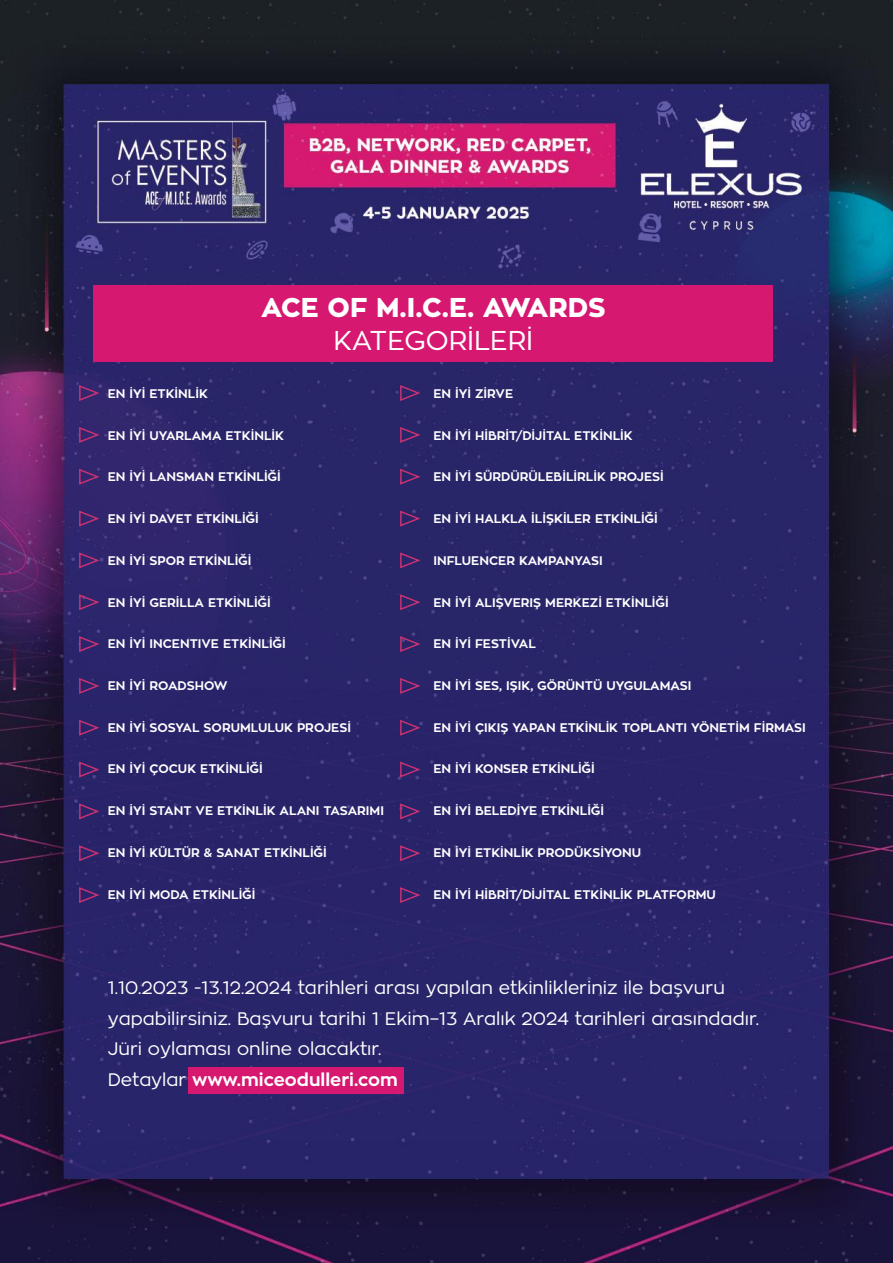
<style>
.page{position:relative;width:893px;height:1263px;background:#fff}
.page>*{position:absolute;margin:0;border:0;box-sizing:border-box;transform-origin:0 0}
.t1{font:800 27px "Zona Pro";letter-spacing:-.005em;color:#fff}
.t2{font:27px "Zona Pro";color:#fff}
.t3{font:18px/30.6px "Zona Pro";color:#fff}
.t4{font:700 12.45px "Zona Pro";color:#fff}
.s1{font-weight:700}
</style>
<div class="page">
<img style="left:0;top:0;width:893px;height:1263px">
<div style="left:94px;top:285px;width:679px;height:76px;background:#d61871"></div>
<div style="left:188px;top:1067px;width:216px;height:26px;background:#d61871"></div>
<svg style="left:78px;top:384px;width:21px;height:18px"></svg>
<svg style="left:399px;top:384px;width:21px;height:18px"></svg>
<svg style="left:78px;top:551px;width:21px;height:18px"></svg>
<svg style="left:399px;top:551px;width:21px;height:18px"></svg>
<svg style="left:78px;top:719px;width:21px;height:18px"></svg>
<svg style="left:399px;top:719px;width:21px;height:18px"></svg>
<svg style="left:78px;top:426px;width:21px;height:18px"></svg>
<svg style="left:399px;top:426px;width:21px;height:18px"></svg>
<svg style="left:78px;top:593px;width:21px;height:18px"></svg>
<svg style="left:399px;top:593px;width:21px;height:18px"></svg>
<svg style="left:78px;top:760px;width:21px;height:19px"></svg>
<svg style="left:399px;top:760px;width:21px;height:19px"></svg>
<svg style="left:78px;top:468px;width:21px;height:18px"></svg>
<svg style="left:399px;top:468px;width:21px;height:18px"></svg>
<svg style="left:78px;top:635px;width:21px;height:18px"></svg>
<svg style="left:399px;top:635px;width:21px;height:18px"></svg>
<svg style="left:78px;top:802px;width:21px;height:18px"></svg>
<svg style="left:399px;top:802px;width:21px;height:18px"></svg>
<svg style="left:78px;top:509px;width:21px;height:19px"></svg>
<svg style="left:399px;top:509px;width:21px;height:19px"></svg>
<svg style="left:78px;top:677px;width:21px;height:18px"></svg>
<svg style="left:399px;top:677px;width:21px;height:18px"></svg>
<svg style="left:78px;top:844px;width:21px;height:18px"></svg>
<svg style="left:399px;top:844px;width:21px;height:18px"></svg>
<svg style="left:78px;top:886px;width:21px;height:18px"></svg>
<svg style="left:399px;top:886px;width:21px;height:18px"></svg>
<h1 class="t1" style="left:261px;top:290px;width:346px">ACE OF M.I.C.E. AWARDS</h1>
<h1 class="t2" style="left:333px;top:323px;width:201px">KATEGORİLERİ</h1>
<p class="t4" style="left:108px;top:385px;width:102px">EN İYİ ETKİNLİK</p>
<p class="t4" style="left:108px;top:427px;width:178px">EN İYİ UYARLAMA ETKİNLİK</p>
<p class="t4" style="left:108px;top:469px;width:175px">EN İYİ LANSMAN ETKİNLİĞİ</p>
<p class="t4" style="left:108px;top:511px;width:153px">EN İYİ DAVET ETKİNLİĞİ</p>
<p class="t4" style="left:108px;top:552px;width:145px">EN İYİ SPOR ETKİNLİĞİ</p>
<p class="t4" style="left:108px;top:594px;width:165px">EN İYİ GERİLLA ETKİNLİĞİ</p>
<p class="t4" style="left:108px;top:636px;width:180px">EN İYİ INCENTIVE ETKİNLİĞİ</p>
<p class="t4" style="left:108px;top:677px;width:122px">EN İYİ ROADSHOW</p>
<p class="t4" style="left:108px;top:719px;width:245px">EN İYİ SOSYAL SORUMLULUK PROJESİ</p>
<p class="t4" style="left:108px;top:761px;width:157px">EN İYİ ÇOCUK ETKİNLİĞİ</p>
<p class="t4" style="left:108px;top:803px;width:278px">EN İYİ STANT VE ETKİNLİK ALANI TASARIMI</p>
<p class="t4" style="left:108px;top:844px;width:220px">EN İYİ KÜLTÜR &amp; SANAT ETKİNLİĞİ</p>
<p class="t4" style="left:108px;top:886px;width:149px">EN İYİ MODA ETKİNLİĞİ</p>
<p class="t4" style="left:433px;top:385px;width:81px">EN İYİ ZİRVE</p>
<p class="t4" style="left:433px;top:427px;width:201px">EN İYİ HİBRİT/DİJİTAL ETKİNLİK</p>
<p class="t4" style="left:433px;top:469px;width:232px">EN İYİ SÜRDÜRÜLEBİLİRLİK PROJESİ</p>
<p class="t4" style="left:433px;top:511px;width:226px">EN İYİ HALKLA İLİŞKİLER ETKİNLİĞİ</p>
<p class="t4" style="left:433px;top:552px;width:171px">INFLUENCER KAMPANYASI</p>
<p class="t4" style="left:433px;top:594px;width:237px">EN İYİ ALIŞVERIŞ MERKEZİ ETKİNLİĞİ</p>
<p class="t4" style="left:433px;top:636px;width:104px">EN İYİ FESTİVAL</p>
<p class="t4" style="left:433px;top:677px;width:260px">EN İYİ SES, IŞIK, GÖRÜNTÜ UYGULAMASI</p>
<p class="t4" style="left:433px;top:719px;width:374px">EN İYİ ÇIKIŞ YAPAN ETKİNLİK TOPLANTI YÖNETİM FİRMASI</p>
<p class="t4" style="left:433px;top:761px;width:163px">EN İYİ KONSER ETKİNLİĞİ</p>
<p class="t4" style="left:433px;top:803px;width:172px">EN İYİ BELEDİYE ETKİNLİĞİ</p>
<p class="t4" style="left:433px;top:844px;width:209px">EN İYİ ETKİNLİK PRODÜKSİYONU</p>
<p class="t4" style="left:433px;top:886px;width:284px">EN İYİ HİBRİT/DİJİTAL ETKİNLİK PLATFORMU</p>
<h2 class="t3" style="left:108px;top:972px;width:653px">1.10.2023 -13.12.2024 tarihleri arası yapılan etkinlikleriniz ile başvuru yapabilirsiniz. Başvuru tarihi 1 Ekim–13 Aralık 2024 tarihleri arasındadır.<br>Jüri oylaması online olacaktır.<br>Detaylar <span class="s1">www.miceodulleri.com</span></h2>
</div>
